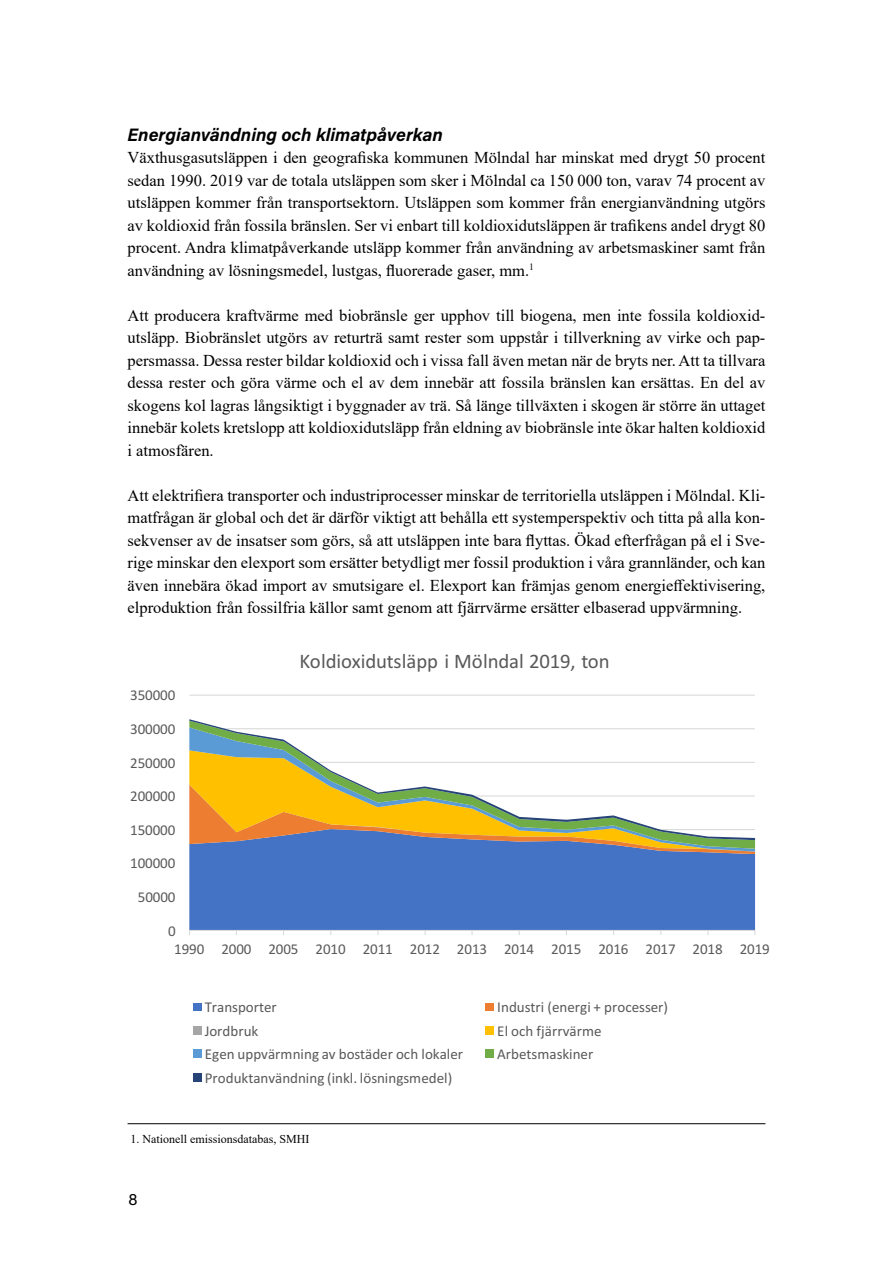
<style>
.page{position:relative;width:893px;height:1263px;background:#fff}
.page>*{position:absolute;margin:0;border:0;box-sizing:border-box;transform-origin:0 0}
.t1{font:20.7px "Calibri";letter-spacing:-.005em;color:#595959}
.t2{font:italic 700 18px "Acumin Pro";color:#000}
.t3{font:16.5px/22.5px "Times New Roman";color:#000;text-align:justify}
.t4{font:16.5px "Acumin Pro";color:#000}
.t5{font:15px "Calibri";letter-spacing:-.005em;color:#595959}
.t6{font:italic 13.2px "Times New Roman";letter-spacing:.015em;color:#000}
.t7{font:12px "Times New Roman";color:#000}
</style>
<div class="page">
<svg style="left:189px;top:694px;width:567px;height:388px"></svg>
<hr style="left:128px;top:1123px;width:637px;height:1px;background:#000">
<p class="t2" style="left:128px;top:122px;width:317px">Energianvändning och klimatpåverkan</p>
<p class="t3" style="left:128px;top:146px;width:639px">Växthusgasutsläppen i den geografiska kommunen Mölndal har minskat med drygt 50 procent sedan 1990. 2019 var de totala utsläppen som sker i Mölndal ca 150 000 ton, varav 74 procent av utsläppen kommer från transportsektorn. Utsläppen som kommer från energianvändning utgörs av koldioxid från fossila bränslen. Ser vi enbart till koldioxidutsläppen är trafikens andel drygt 80 procent. Andra klimatpåverkande utsläpp kommer från användning av arbetsmaskiner samt från användning av lösningsmedel, lustgas, fluorerade gaser, mm.<sup>1</sup></p>
<p class="t3" style="left:128px;top:303px;width:639px">Att producera kraftvärme med biobränsle ger upphov till biogena, men inte fossila koldioxid&shy;utsläpp. Biobränslet utgörs av returträ samt rester som uppstår i tillverkning av virke och pap&shy;persmassa. Dessa rester bildar koldioxid och i vissa fall även metan när de bryts ner. Att ta tillvara dessa rester och göra värme och el av dem innebär att fossila bränslen kan ersättas. En del av skogens kol lagras långsiktigt i byggnader av trä. Så länge tillväxten i skogen är större än uttaget innebär kolets kretslopp att koldioxidutsläpp från eldning av biobränsle inte ökar halten koldioxid i atmosfären.</p>
<p class="t3" style="left:128px;top:484px;width:639px">Att elektrifiera transporter och industriprocesser minskar de territoriella utsläppen i Mölndal. Kli&shy;matfrågan är global och det är därför viktigt att behålla ett systemperspektiv och titta på alla kon&shy;sekvenser av de insatser som görs, så att utsläppen inte bara flyttas. Ökad efterfrågan på el i Sve&shy;rige minskar den elexport som ersätter betydligt mer fossil produktion i våra grannländer, och kan även innebära ökad import av smutsigare el. Elexport kan främjas genom energieffektivisering, elproduktion från fossilfria källor samt genom att fjärrvärme ersätter elbaserad uppvärmning.</p>
<p class="t5" style="left:130px;top:685px;width:47px">350000</p>
<p class="t5" style="left:130px;top:719px;width:47px">300000</p>
<p class="t5" style="left:130px;top:752px;width:47px">250000</p>
<p class="t5" style="left:130px;top:786px;width:47px">200000</p>
<p class="t5" style="left:130px;top:819px;width:47px">150000</p>
<p class="t5" style="left:130px;top:853px;width:47px">100000</p>
<p class="t5" style="left:138px;top:886px;width:39px">50000</p>
<p class="t5" style="left:168px;top:920px;width:9px">0</p>
<p class="t1" style="left:300px;top:647px;width:312px">Koldioxidutsläpp i Mölndal 2019, ton</p>
<p class="t5" style="left:174px;top:939px;width:597px">1990 2000 2005 2010 2011 2012 2013 2014 2015 2016 2017 2018 2019</p>
<p class="t5" style="left:205px;top:996px;width:74px">Transporter</p>
<p class="t5" style="left:497px;top:996px;width:172px">Industri (energi + processer)</p>
<p class="t5" style="left:205px;top:1020px;width:55px">Jordbruk</p>
<p class="t5" style="left:497px;top:1020px;width:106px">El och fjärrvärme</p>
<p class="t5" style="left:205px;top:1044px;width:260px">Egen uppvärmning av bostäder och lokaler</p>
<p class="t5" style="left:497px;top:1044px;width:98px">Arbetsmaskiner</p>
<p class="t5" style="left:205px;top:1067px;width:249px">Produktanvändning (inkl. lösningsmedel)</p>
<p class="t6" style="left:120px;top:1129px;width:135px">emissionsdatabas, SMHI</p>
<p class="t7" style="left:131px;top:1130px;width:180px">1. Nationell emissionsdatabas, SMHI</p>
<p class="t4" style="left:129px;top:1188px;width:11px">8</p>
</div>
